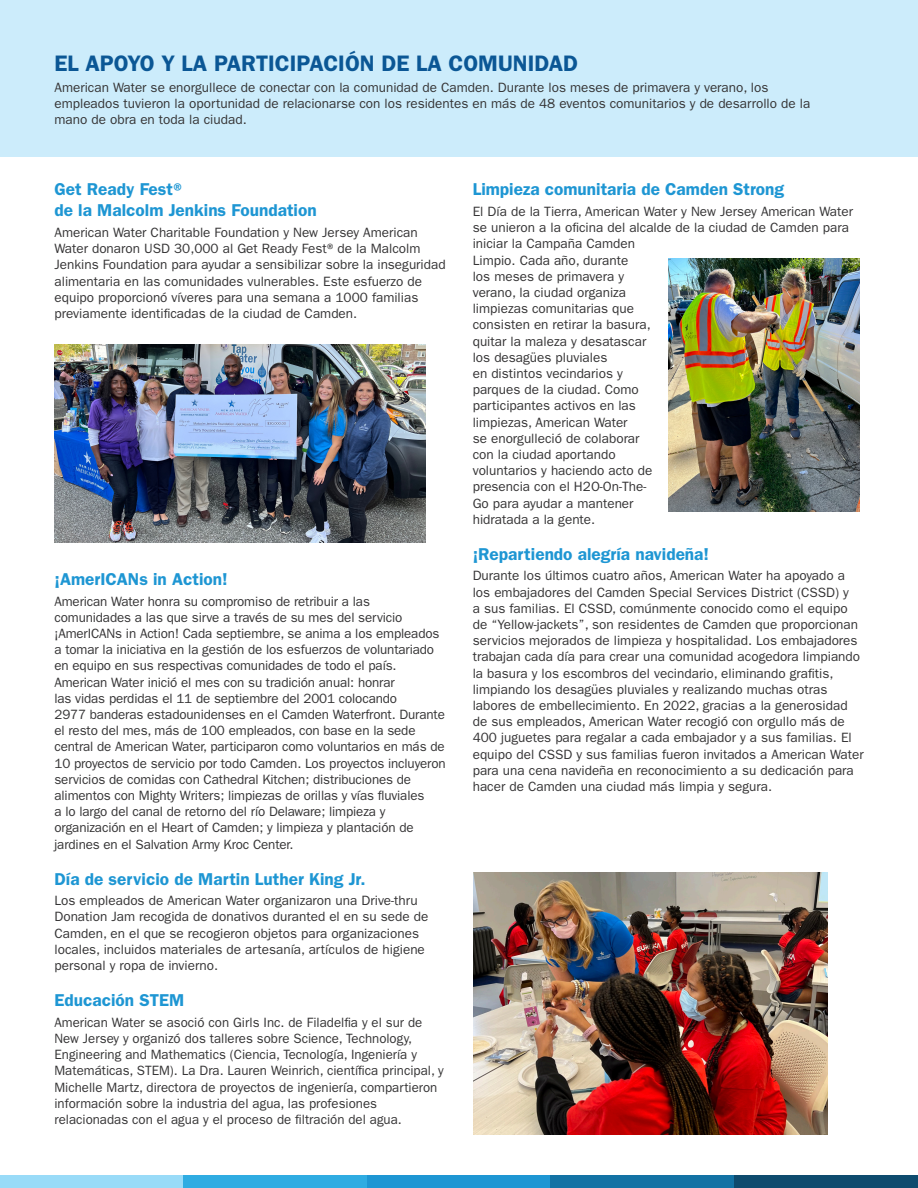
<style>
.page{position:relative;width:918px;height:1188px;background:#fff}
.page>*{position:absolute;margin:0;border:0;box-sizing:border-box;transform-origin:0 0}
.t1{font:600 22.5px "ITC Franklin Gothic Std";color:#0b5795}
.Subhead{font:600 17.25px/21px "ITC Franklin Gothic Std";color:#1e96d3}
.Body_Copy{font:13.5px/16.2px "ITC Franklin Gothic Std";color:#363536}
</style>
<div class="page">
<div style="left:0;top:0;width:918px;height:157px;background:#ccecfb"></div>
<img style="left:54px;top:344px;width:372px;height:198px">
<img style="left:669px;top:258px;width:191px;height:254px">
<div style="left:0;top:1175px;width:183px;height:13px;background:#99dbf8"></div>
<div style="left:183px;top:1175px;width:184px;height:13px;background:#2face2"></div>
<div style="left:367px;top:1175px;width:184px;height:13px;background:#1e96d3"></div>
<div style="left:551px;top:1175px;width:183px;height:13px;background:#1372a4"></div>
<div style="left:734px;top:1175px;width:184px;height:13px;background:#0e4b6e"></div>
<img style="left:474px;top:872px;width:354px;height:263px">
<p class="t1" style="left:54px;top:50px;width:525px">EL APOYO Y LA PARTICIPACIÓN DE LA COMUNIDAD</p>
<p class="Body_Copy" style="left:54px;top:79px;width:757px">American Water se enorgullece de conectar con la comunidad de Camden. Durante los meses de primavera y verano, los empleados tuvieron la oportunidad de relacionarse con los residentes en más de 48 eventos comunitarios y de desarrollo de la mano de obra en toda la ciudad.</p>
<p class="Subhead" style="left:54px;top:179px;width:264px">Get Ready Fest®<br>de la Malcolm Jenkins Foundation</p>
<p class="Body_Copy" style="left:54px;top:224px;width:393px">American Water Charitable Foundation y New Jersey American Water donaron USD 30,000 al Get Ready Fest® de la Malcolm Jenkins Foundation para ayudar a sensibilizar sobre la inseguridad alimentaria en las comunidades vulnerables. Este esfuerzo de equipo proporcionó víveres para una semana a 1000 familias previamente identificadas de la ciudad de Camden.</p>
<p class="Subhead" style="left:54px;top:569px;width:175px">¡AmerICANs in Action!</p>
<p class="Body_Copy" style="left:54px;top:593px;width:393px">American Water honra su compromiso de retribuir a las comunidades a las que sirve a través de su mes del servicio ¡AmerICANs in Action! Cada septiembre, se anima a los empleados a tomar la iniciativa en la gestión de los esfuerzos de voluntariado en equipo en sus respectivas comunidades de todo el país.<br>American Water inició el mes con su tradición anual: honrar<br>las vidas perdidas el 11 de septiembre del 2001 colocando<br>2977 banderas estadounidenses en el Camden Waterfront. Durante el resto del mes, más de 100 empleados, con base en la sede central de American Water, participaron como voluntarios en más de 10 proyectos de servicio por todo Camden. Los proyectos incluyeron servicios de comidas con Cathedral Kitchen; distribuciones de alimentos con Mighty Writers; limpiezas de orillas y vías fluviales<br>a lo largo del canal de retorno del río Delaware; limpieza y organización en el Heart of Camden; y limpieza y plantación de jardines en el Salvation Army Kroc Center.</p>
<p class="Subhead" style="left:54px;top:868px;width:313px">Día de servicio de Martin Luther King Jr.</p>
<p class="Body_Copy" style="left:54px;top:893px;width:375px">Los empleados de American Water organizaron una Drive-thru Donation Jam recogida de donativos duranted el en su sede de Camden, en el que se recogieron objetos para organizaciones locales, incluidos materiales de artesanía, artículos de higiene personal y ropa de invierno.</p>
<p class="Subhead" style="left:54px;top:990px;width:131px">Educación STEM</p>
<p class="Body_Copy" style="left:54px;top:1014px;width:391px">American Water se asoció con Girls Inc. de Filadelfia y el sur de New Jersey y organizó dos talleres sobre Science, Technology, Engineering and Mathematics (Ciencia, Tecnología, Ingeniería y Matemáticas, STEM). La Dra. Lauren Weinrich, científica principal, y Michelle Martz, directora de proyectos de ingeniería, compartieron información sobre la industria del agua, las profesiones relacionadas con el agua y el proceso de filtración del agua.</p>
<p class="Subhead" style="left:473px;top:179px;width:313px">Limpieza comunitaria de Camden Strong</p>
<p class="Body_Copy" style="left:473px;top:203px;width:382px">El Día de la Tierra, American Water y New Jersey American Water se unieron a la oficina del alcalde de la ciudad de Camden para iniciar la Campaña Camden<br>Limpio. Cada año, durante<br>los meses de primavera y<br>verano, la ciudad organiza<br>limpiezas comunitarias que<br>consisten en retirar la basura,<br>quitar la maleza y desatascar<br>los desagües pluviales<br>en distintos vecindarios y<br>parques de la ciudad. Como<br>participantes activos en las<br>limpiezas, American Water<br>se enorgulleció de colaborar<br>con la ciudad aportando<br>voluntarios y haciendo acto de<br>presencia con el H2O-On-The-<br>Go para ayudar a mantener<br>hidratada a la gente.</p>
<p class="Subhead" style="left:473px;top:544px;width:238px">¡Repartiendo alegría navideña!</p>
<p class="Body_Copy" style="left:473px;top:568px;width:393px">Durante los últimos cuatro años, American Water ha apoyado a los embajadores del Camden Special Services District (CSSD) y<br>a sus familias. El CSSD, comúnmente conocido como el equipo de “Yellow-jackets”, son residentes de Camden que proporcionan servicios mejorados de limpieza y hospitalidad. Los embajadores trabajan cada día para crear una comunidad acogedora limpiando la basura y los escombros del vecindario, eliminando grafitis, limpiando los desagües pluviales y realizando muchas otras labores de embellecimiento. En 2022, gracias a la generosidad de sus empleados, American Water recogió con orgullo más de 400 juguetes para regalar a cada embajador y a sus familias. El equipo del CSSD y sus familias fueron invitados a American Water para una cena navideña en reconocimiento a su dedicación para hacer de Camden una ciudad más limpia y segura.</p>
</div>
